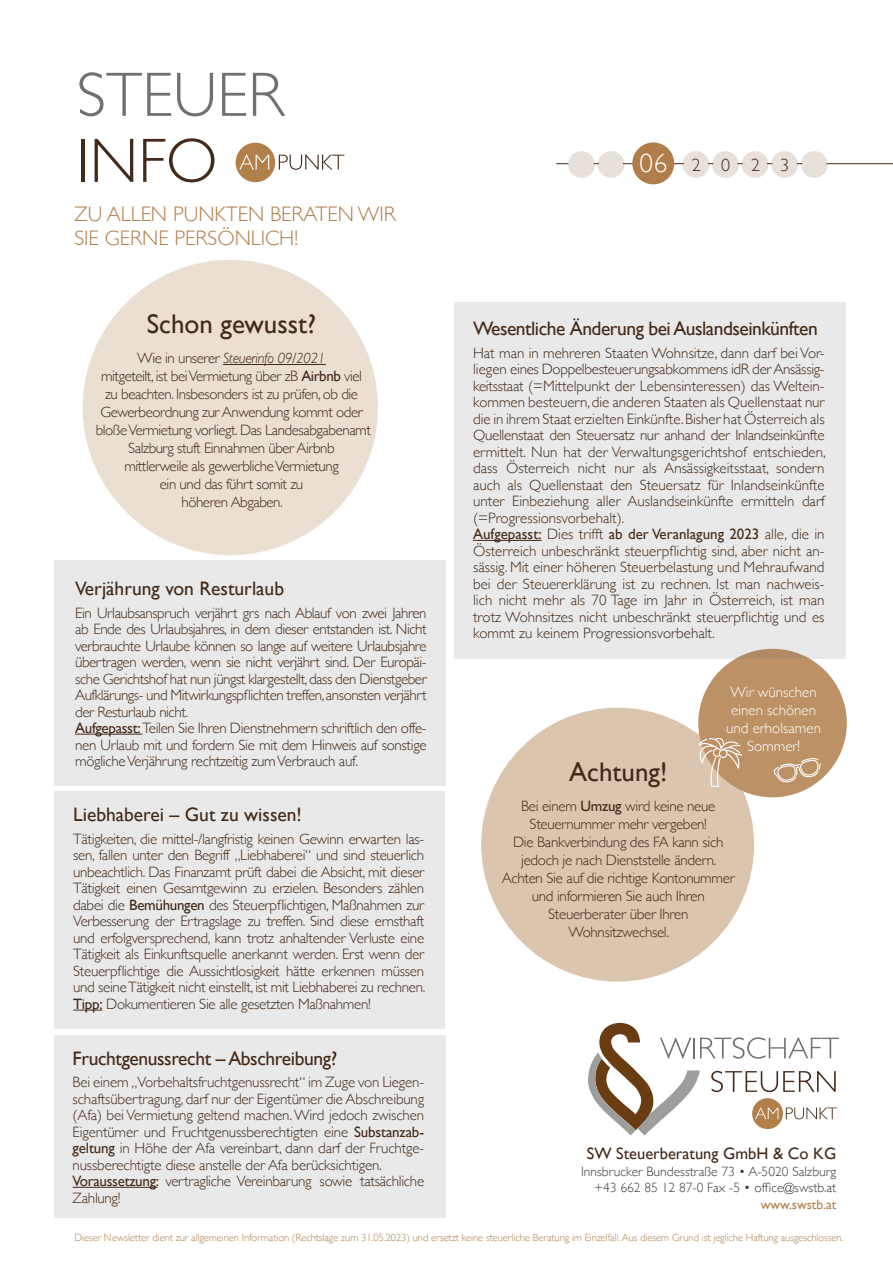
<style>
.page{position:relative;width:893px;height:1263px;background:#fff}
.page>*{position:absolute;margin:0;border:0;box-sizing:border-box;transform-origin:0 0}
.t1{font:300 63px "Gill Sans";color:#71706f}
.t2{font:300 63px "Gill Sans";color:#432a1a}
.t3{font:27px "Gill Sans";color:#432918}
.t4{font:300 21px/24px "Gill Sans";color:#b17f4a}
.t5{font:19.5px "Gill Sans";letter-spacing:-.02em;color:#432918}
.t6{font:19.5px "Gill Sans";color:#432918}
.t7{font:300 18px "Gill Sans";color:#432918}
.t8{font:16.5px "Gill Sans";color:#432918}
.t9{font:300 15px/16.5px "Gill Sans";letter-spacing:-.02em;color:#432918;text-align:center}
.t10{font:300 15px/16.5px "Gill Sans";color:#432918}
.t11{font:300 15px/18px "Gill Sans";color:#fff;text-align:center}
.t12{font:300 13.5px/16.5px "Gill Sans";color:#3c3c3b;text-align:right}
.t13{font:13.5px "Gill Sans";color:#b17f4a}
.t14{font:300 10.5px "Gill Sans";letter-spacing:-.005em;color:#b17f4a}
.s1{font-style:italic}
.s2{font-weight:400}
.s3{font-size:27px;color:#fff}
</style>
<div class="page">
<div style="left:83px;top:260px;width:295px;height:295px;background:#ebdfd2;border-radius:50%"></div>
<div style="left:236px;top:143px;width:39px;height:39px;background:#b17f4a;border-radius:50%"></div>
<svg style="left:239px;top:155px;width:30px;height:15px"></svg>
<svg style="left:279px;top:155px;width:65px;height:15px"></svg>
<svg style="left:588px;top:1023px;width:251px;height:112px"></svg>
<div style="left:54px;top:1035px;width:391px;height:182px;background:#e9e9e9"></div>
<div style="left:54px;top:791px;width:391px;height:237px;background:#e9e9e9"></div>
<hr style="left:223px;top:364px;width:103px;height:1px;background:#432918">
<div style="left:481px;top:708px;width:273px;height:273px;background:#dbc5ae;border-radius:50%"></div>
<div style="left:698px;top:649px;width:149px;height:148px;background:#bc9165;border-radius:50%"></div>
<svg style="left:556px;top:163px;width:12px;height:1px"></svg>
<hr style="left:826px;top:163px;width:67px;height:1px;background:#432918">
<div style="left:632px;top:142px;width:42px;height:42px;background:#b07e4a;border-radius:50%"></div>
<div style="left:682px;top:151px;width:27px;height:27px;background:#e8e1db;border-radius:50%"></div>
<div style="left:568px;top:151px;width:27px;height:27px;background:#e8e1db;border-radius:50%"></div>
<div style="left:712px;top:151px;width:27px;height:27px;background:#e8e1db;border-radius:50%"></div>
<div style="left:598px;top:151px;width:27px;height:27px;background:#e8e1db;border-radius:50%"></div>
<div style="left:742px;top:151px;width:26px;height:27px;background:#e8e1db;border-radius:50%"></div>
<div style="left:771px;top:151px;width:27px;height:27px;background:#e8e1db;border-radius:50%"></div>
<div style="left:801px;top:151px;width:27px;height:27px;background:#e8e1db;border-radius:50%"></div>
<div style="left:55px;top:560px;width:391px;height:225px;background:#e9e9e9"></div>
<hr style="left:73px;top:1187px;width:84px;height:1px;background:#432918">
<svg style="left:73px;top:1010px;width:29px;height:1px"></svg>
<hr style="left:75px;top:734px;width:67px;height:1px;background:#432918">
<div style="left:454px;top:302px;width:392px;height:357px;background:#e9e9e9"></div>
<hr style="left:473px;top:540px;width:69px;height:1px;background:#432918">
<svg style="left:698px;top:737px;width:44px;height:50px"></svg>
<svg style="left:773px;top:758px;width:48px;height:25px"></svg>
<h1 class="t1" style="left:77px;top:69px;width:209px">STEUER</h1>
<h1 class="t2" style="left:77px;top:135px;width:143px">INFO</h1>
<h3 class="t4" style="left:74px;top:201px;width:323px">ZU ALLEN PUNKTEN BERATEN WIR<br>SIE GERNE PERSÖNLICH!</h3>
<h2 class="t3" style="left:147px;top:313px;width:171px">Schon gewusst?</h2>
<p class="t9" style="left:96px;top:350px;width:276px;line-height:18px">Wie in unserer <span class="s1">Steuerinfo 09/2021<br></span>mitgeteilt, ist bei Vermietung über zB <span class="s2">Airbnb</span> viel zu beachten. Insbesonders ist zu prüfen, ob die Gewerbeordnung zur Anwendung kommt oder bloße Vermietung vorliegt. Das Landesabgabenamt Salzburg stuft Einnahmen über Airbnb<br>mittlerweile als gewerbliche Vermietung<br>ein und das führt somit zu<br>höheren Abgaben.</p>
<h3 class="t6" style="left:75px;top:580px;width:210px">Verjährung von Resturlaub</h3>
<p class="t9" style="left:75px;top:604px;width:353px;text-align:left">Ein Urlaubsanspruch verjährt grs nach Ablauf von zwei Jahren ab Ende des Urlaubsjahres, in dem dieser entstanden ist. Nicht verbrauchte Urlaube können so lange auf weitere Urlaubsjahre übertragen werden, wenn sie nicht verjährt sind. Der Europäi&shy;sche Gerichtshof hat nun jüngst klargestellt, dass den Dienstgeber Aufklärungs- und Mitwirkungspflichten treffen, ansonsten verjährt der Resturlaub nicht.<br><span class="s2">Aufgepasst:</span> Teilen Sie Ihren Dienstnehmern schriftlich den offe&shy;nen Urlaub mit und fordern Sie mit dem Hinweis auf sonstige mögliche Verjährung rechtzeitig zum Verbrauch auf.</p>
<h3 class="t6" style="left:73px;top:807px;width:230px">Liebhaberei – Gut zu wissen!</h3>
<p class="t9" style="left:73px;top:830px;width:354px;text-align:justify">Tätigkeiten, die mittel-/langfristig keinen Gewinn erwarten las&shy;sen, fallen unter den Begriff „Liebhaberei“ und sind steuerlich unbeachtlich. Das Finanzamt prüft dabei die Absicht, mit dieser Tätigkeit einen Gesamtgewinn zu erzielen. Besonders zählen dabei die <span class="s2">Bemühungen</span> des Steuerpflichtigen, Maßnahmen zur Verbesserung der Ertragslage zu treffen. Sind diese ernsthaft und erfolgversprechend, kann trotz anhaltender Verluste eine Tätigkeit als Einkunftsquelle anerkannt werden. Erst wenn der Steuerpflichtige die Aussichtlosigkeit hätte erkennen müssen und seine Tätigkeit nicht einstellt, ist mit Liebhaberei zu rechnen.<br><span class="s2">Tipp:</span> Dokumentieren Sie alle gesetzten Maßnahmen!</p>
<h3 class="t5" style="left:73px;top:1050px;width:266px">Fruchtgenussrecht – Abschreibung?</h3>
<p class="t9" style="left:73px;top:1073px;width:353px;text-align:left">Bei einem „Vorbehaltsfruchtgenussrecht“ im Zuge von Liegen&shy;schaftsübertragung, darf nur der Eigentümer die Abschreibung (Afa) bei Vermietung geltend machen. Wird jedoch zwischen Eigentümer und Fruchtgenussberechtigten eine <span class="s2">Substanzab&shy;geltung</span> in Höhe der Afa vereinbart, dann darf der Fruchtge&shy;nussberechtigte diese anstelle der Afa berücksichtigen.<br><span class="s2">Voraussetzung:</span> vertragliche Vereinbarung sowie tatsächliche Zahlung!</p>
<p class="t7" style="left:639px;top:157px;width:151px"><span class="s3">06</span> 2023</p>
<h3 class="t5" style="left:473px;top:321px;width:346px">Wesentliche Änderung bei Auslandseinkünften</h3>
<p class="t10" style="left:473px;top:344px;width:354px">Hat man in mehreren Staaten Wohnsitze, dann darf bei Vor&shy;liegen eines Doppelbesteuerungsabkommens idR der Ansässig&shy;keitsstaat (=Mittelpunkt der Lebensinteressen) das Weltein&shy;kommen besteuern, die anderen Staaten als Quellenstaat nur die in ihrem Staat erzielten Einkünfte. Bisher hat Österreich als Quellenstaat den Steuersatz nur anhand der Inlandseinkünfte ermittelt. Nun hat der Verwaltungsgerichtshof entschieden, dass Österreich nicht nur als Ansässigkeitsstaat, sondern auch als Quellenstaat den Steuersatz für Inlandseinkünfte unter Einbeziehung aller Auslandseinkünfte ermitteln darf (=Progressionsvorbehalt).<br><span class="s2">Aufgepasst:</span> Dies trifft <span class="s2">ab der Veranlagung 2023</span> alle, die in Österreich unbeschränkt steuerpflichtig sind, aber nicht an&shy;sässig. Mit einer höheren Steuerbelastung und Mehraufwand bei der Steuererklärung ist zu rechnen. Ist man nachweis&shy;lich nicht mehr als 70 Tage im Jahr in Österreich, ist man trotz Wohnsitzes nicht unbeschränkt steuerpflichtig und es kommt zu keinem Progressionsvorbehalt.</p>
<p class="t11" style="left:726px;top:682px;width:96px">Wir wünschen einen schönen und erholsamen<br>Sommer!</p>
<h2 class="t3" style="left:569px;top:761px;width:100px">Achtung!</h2>
<p class="t9" style="left:502px;top:798px;width:234px;line-height:18px">Bei einem <span class="s2">Umzug</span> wird keine neue<br>Steuernummer mehr vergeben!<br>Die Bankverbindung des FA kann sich jedoch je nach Dienststelle ändern.<br>Achten Sie auf die richtige Kontonummer und informieren Sie auch Ihren<br>Steuerberater über Ihren<br>Wohnsitzwechsel.</p>
<p class="t8" style="left:587px;top:1147px;width:251px">SW Steuerberatung GmbH &amp; Co KG</p>
<p class="t12" style="left:581px;top:1164px;width:257px">Innsbrucker Bundesstraße 73 • A-5020 Salzburg +43 662 85 12 87-0 Fax -5 • office@swstb.at</p>
<p class="t13" style="left:761px;top:1199px;width:77px">www.swstb.at</p>
<p class="t14" style="left:74px;top:1229px;width:770px">Dieser Newsletter dient zur allgemeinen Information (Rechtslage zum 31.05.2023) und ersetzt keine steuerliche Beratung im Einzelfall. Aus diesem Grund ist jegliche Haftung ausgeschlossen.</p>
</div>
